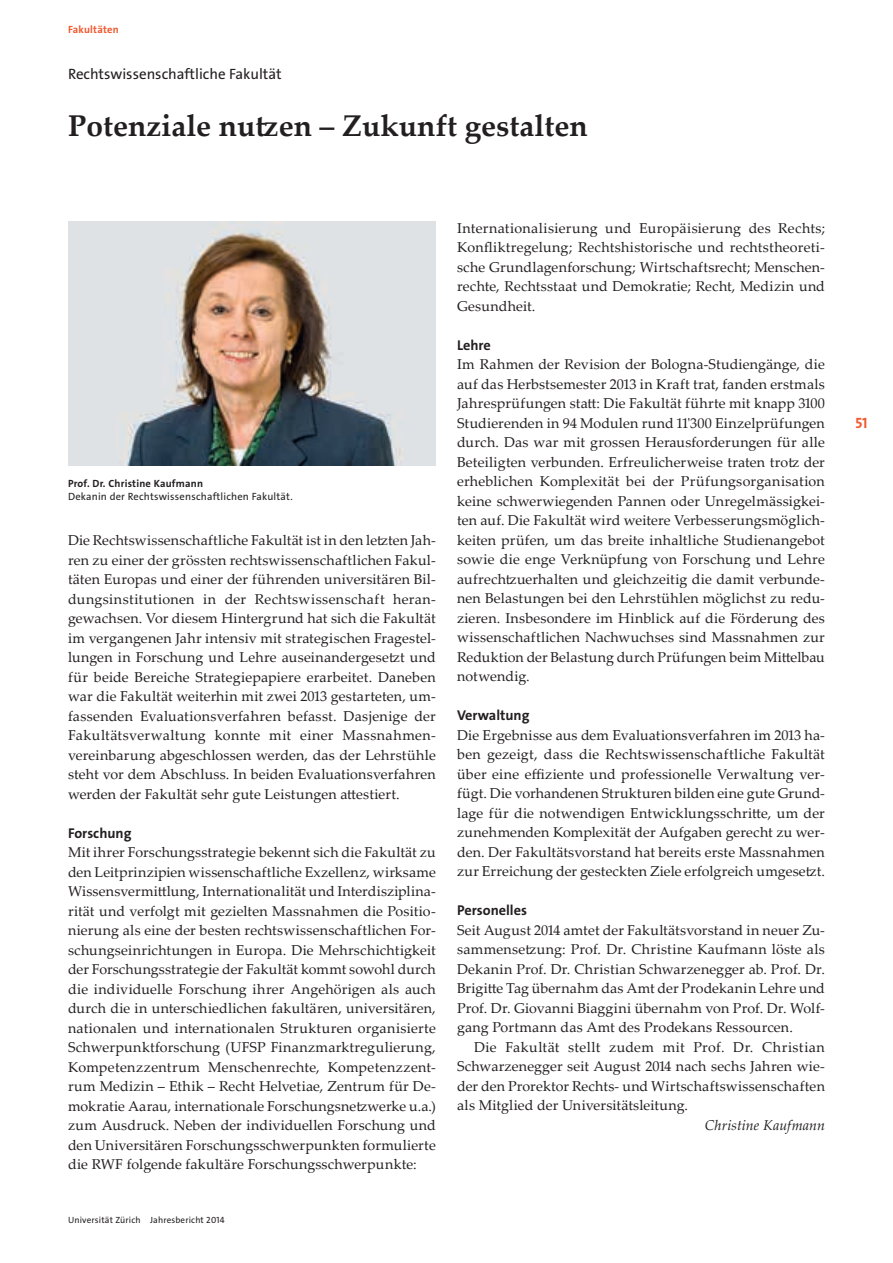
<style>
.page{position:relative;width:893px;height:1263px;background:#fff}
.page>*{position:absolute;margin:0;border:0;box-sizing:border-box;transform-origin:0 0}
.t1{font:700 30px "Palatino Linotype";color:#231f20}
.t2{font:15px "The Sans LP5 Plain";color:#231f20}
.t3{font:15px "The Sans LP7 Bld";color:#f1592f}
.t4{font:14.25px/19.5px "Palatino Linotype";letter-spacing:.01em;color:#231f20;text-align:justify}
.t5{font:14.25px "The Sans LP7 Bld";color:#231f20}
.t6{font:italic 14.25px "Palatino Linotype";letter-spacing:.01em;color:#231f20}
.t7{font:10.5px "The Sans LP5 Plain";letter-spacing:.02em;color:#231f20}
.t8{font:10.5px "The Sans LP7 Bld";letter-spacing:.02em;color:#231f20}
.t9{font:10.5px "The Sans LP7 Bld";letter-spacing:.02em;color:#f1592f}
.t10{font:9px "The Sans LP5 Plain";letter-spacing:.02em;color:#231f20}
</style>
<div class="page">
<img style="left:68px;top:221px;width:368px;height:245px">
<p class="t9" style="left:68px;top:23px;width:52px">Fakultäten</p>
<p class="t2" style="left:68px;top:64px;width:215px">Rechtswissenschaftliche Fakultät</p>
<h1 class="t1" style="left:68px;top:104px;width:521px">Potenziale nutzen – Zukunft gestalten</h1>
<p class="t8" style="left:68px;top:476px;width:137px">Prof. Dr. Christine Kaufmann</p>
<p class="t7" style="left:68px;top:490px;width:226px">Dekanin der Rechtswissenschaftlichen Fakultät.</p>
<p class="t4" style="left:68px;top:530px;width:369px">Die Rechtswissenschaftliche Fakultät ist in den letzten Jah&shy;ren zu einer der grössten rechtswissenschaftlichen Fakul&shy;täten Europas und einer der führenden universitären Bil&shy;dungsinstitutionen in der Rechtswissenschaft heran&shy;gewachsen. Vor diesem Hintergrund hat sich die Fakultät im vergangenen Jahr intensiv mit strategischen Fragestel&shy;lungen in Forschung und Lehre auseinandergesetzt und für beide Bereiche Strategiepapiere erarbeitet. Daneben war die Fakultät weiterhin mit zwei 2013 gestarteten, um&shy;fassenden Evaluationsverfahren befasst. Dasjenige der Fakultätsverwaltung konnte mit einer Massnahmen&shy;vereinbarung abgeschlossen werden, das der Lehrstühle steht vor dem Abschluss. In beiden Evaluationsverfahren werden der Fakultät sehr gute Leistungen attestiert.</p>
<p class="t5" style="left:68px;top:824px;width:65px">Forschung</p>
<p class="t4" style="left:68px;top:842px;width:369px">Mit ihrer Forschungsstrategie bekennt sich die Fakultät zu den Leitprinzipien wissenschaftliche Exzellenz, wirksame Wissensvermittlung, Internationalität und Interdisziplina&shy;rität und verfolgt mit gezielten Massnahmen die Positio&shy;nierung als eine der besten rechtswissenschaftlichen For&shy;schungseinrichtungen in Europa. Die Mehrschichtigkeit der Forschungsstrategie der Fakultät kommt sowohl durch die individuelle Forschung ihrer Angehörigen als auch durch die in unterschiedlichen fakultären, universitären, nationalen und internationalen Strukturen organisierte Schwerpunktforschung (UFSP Finanzmarktregulierung, Kompetenzzentrum Menschenrechte, Kompetenzzent&shy;rum Medizin – Ethik – Recht Helvetiae, Zentrum für De&shy;mokratie Aarau, internationale Forschungsnetzwerke u.a.) zum Ausdruck. Neben der individuellen Forschung und den Universitären Forschungsschwerpunkten formulierte die RWF folgende fakultäre Forschungsschwerpunkte:</p>
<p class="t10" style="left:68px;top:1214px;width:158px">Universität Zürich Jahresbericht 2014</p>
<p class="t4" style="left:457px;top:218px;width:369px">Internationalisierung und Europäisierung des Rechts; Konfliktregelung; Rechtshistorische und rechtstheoreti&shy;sche Grundlagenforschung; Wirtschaftsrecht; Menschen&shy;rechte, Rechtsstaat und Demokratie; Recht, Medizin und Gesundheit.</p>
<p class="t5" style="left:457px;top:336px;width:35px">Lehre</p>
<p class="t4" style="left:457px;top:354px;width:369px">Im Rahmen der Revision der Bologna-Studiengänge, die auf das Herbstsemester 2013 in Kraft trat, fanden erstmals Jahresprüfungen statt: Die Fakultät führte mit knapp 3100<br>Studierenden in 94 Modulen rund 11'300 Einzelprüfungen durch. Das war mit grossen Herausforderungen für alle Beteiligten verbunden. Erfreulicherweise traten trotz der erheblichen Komplexität bei der Prüfungsorganisation keine schwerwiegenden Pannen oder Unregelmässigkei&shy;ten auf. Die Fakultät wird weitere Verbesserungsmöglich&shy;keiten prüfen, um das breite inhaltliche Studienangebot sowie die enge Verknüpfung von Forschung und Lehre aufrechtzuerhalten und gleichzeitig die damit verbunde&shy;nen Belastungen bei den Lehrstühlen möglichst zu redu&shy;zieren. Insbesondere im Hinblick auf die Förderung des wissenschaftlichen Nachwuchses sind Massnahmen zur Reduktion der Belastung durch Prüfungen beim Mittelbau notwendig.</p>
<p class="t5" style="left:457px;top:706px;width:74px">Verwaltung</p>
<p class="t4" style="left:457px;top:725px;width:369px">Die Ergebnisse aus dem Evaluationsverfahren im 2013 ha&shy;ben gezeigt, dass die Rechtswissenschaftliche Fakultät über eine effiziente und professionelle Verwaltung ver&shy;fügt. Die vorhandenen Strukturen bilden eine gute Grund&shy;lage für die notwendigen Entwicklungsschritte, um der zunehmenden Komplexität der Aufgaben gerecht zu wer&shy;den. Der Fakultätsvorstand hat bereits erste Massnahmen zur Erreichung der gesteckten Ziele erfolgreich umgesetzt.</p>
<p class="t5" style="left:457px;top:901px;width:71px">Personelles</p>
<p class="t4" style="left:457px;top:920px;width:369px">Seit August 2014 amtet der Fakultätsvorstand in neuer Zu&shy;sammensetzung: Prof. Dr. Christine Kaufmann löste als Dekanin Prof. Dr. Christian Schwarzenegger ab. Prof. Dr.<br>Brigitte Tag übernahm das Amt der Prodekanin Lehre und Prof. Dr. Giovanni Biaggini übernahm von Prof. Dr. Wolf&shy;gang Portmann das Amt des Prodekans Ressourcen.</p>
<p class="t4" style="left:457px;top:1037px;width:369px;text-indent:17px">Die Fakultät stellt zudem mit Prof. Dr. Christian Schwarzenegger seit August 2014 nach sechs Jahren wie&shy;der den Prorektor Rechts- und Wirtschaftswissenschaften als Mitglied der Universitätsleitung.</p>
<p class="t6" style="left:705px;top:1115px;width:122px">Christine Kaufmann</p>
<p class="t3" style="left:855px;top:413px;width:14px">51</p>
</div>
